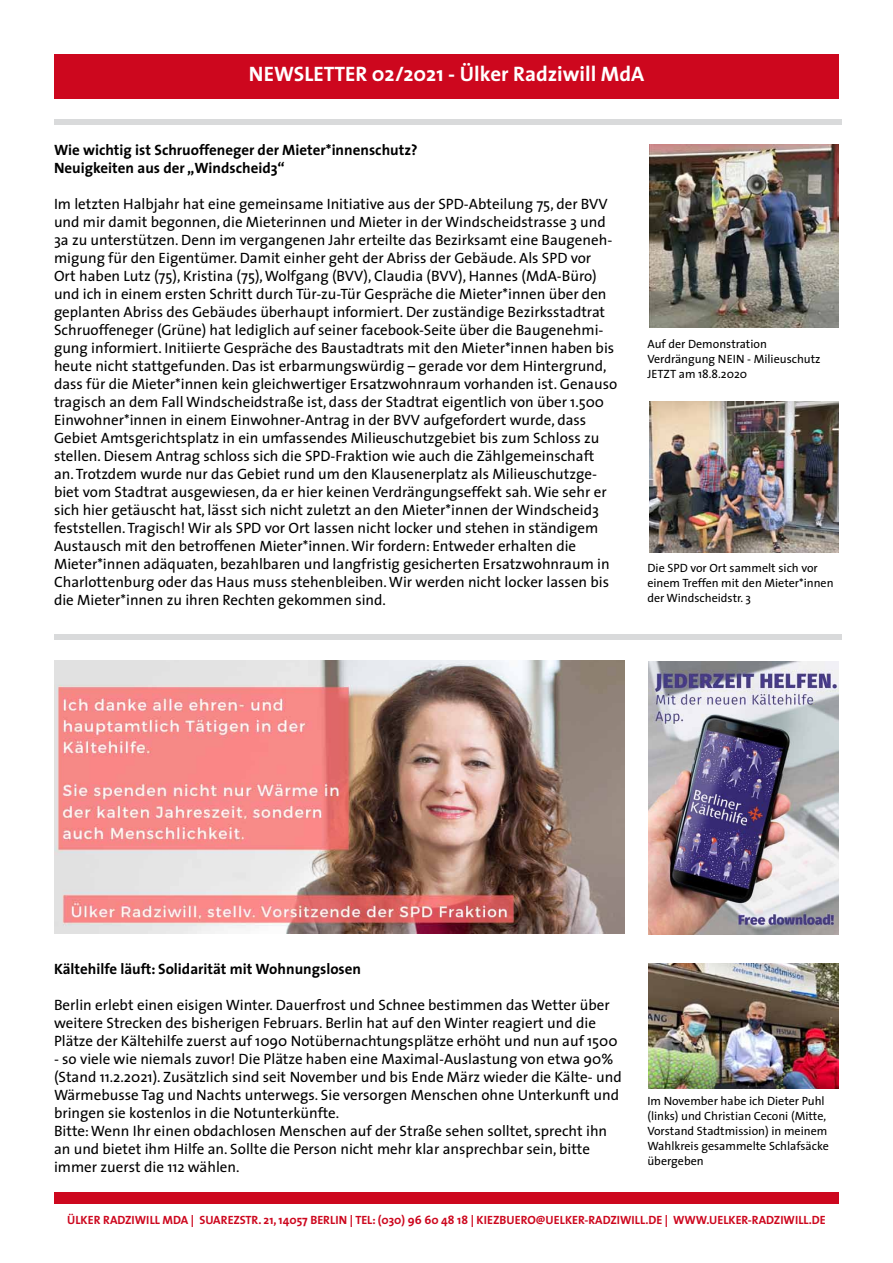
<style>
.page{position:relative;width:893px;height:1263px;background:#fff}
.page>*{position:absolute;margin:0;border:0;box-sizing:border-box;transform-origin:0 0}
.t1{font:700 21px "The Sans";color:#fff}
.t2{font:15px/18px "The Sans";color:#000}
.t3{font:700 15px/18px "The Sans";color:#000}
.t4{font:12px/15px "The Sans";color:#000}
.t5{font:700 12px "The Sans";color:#cd071e}
</style>
<div class="page">
<div style="left:54px;top:54px;width:784px;height:45px;background:#cd071e"></div>
<div style="left:54px;top:1192px;width:785px;height:12px;background:#cd071e"></div>
<img style="left:649px;top:145px;width:190px;height:183px">
<img style="left:649px;top:401px;width:190px;height:151px">
<div style="left:54px;top:634px;width:788px;height:6px;background:#d9dadb"></div>
<img style="left:54px;top:660px;width:570px;height:274px">
<img style="left:649px;top:963px;width:190px;height:126px">
<div style="left:54px;top:119px;width:788px;height:6px;background:#d9dadb"></div>
<img style="left:648px;top:661px;width:191px;height:274px">
<h1 class="t1" style="left:249px;top:56px;width:397px">NEWSLETTER 02/2021 - Ülker Radziwill MdA</h1>
<p class="t3" style="left:54px;top:141px;width:365px">Wie wichtig ist Schruoffeneger der Mieter*innenschutz?<br>Neuigkeiten aus der „Windscheid3“</p>
<p class="t2" style="left:54px;top:195px;width:565px">Im letzten Halbjahr hat eine gemeinsame Initiative aus der SPD-Abteilung 75, der BVV und mir damit begonnen, die Mieterinnen und Mieter in der Windscheidstrasse 3 und 3a zu unterstützen. Denn im vergangenen Jahr erteilte das Bezirksamt eine Baugeneh&shy;migung für den Eigentümer. Damit einher geht der Abriss der Gebäude. Als SPD vor<br>Ort haben Lutz (75), Kristina (75), Wolfgang (BVV), Claudia (BVV), Hannes (MdA-Büro) und ich in einem ersten Schritt durch Tür-zu-Tür Gespräche die Mieter*innen über den geplanten Abriss des Gebäudes überhaupt informiert. Der zuständige Bezirksstadtrat Schruoffeneger (Grüne) hat lediglich auf seiner facebook-Seite über die Baugenehmi&shy;gung informiert. Initiierte Gespräche des Baustadtrats mit den Mieter*innen haben bis heute nicht stattgefunden. Das ist erbarmungswürdig – gerade vor dem Hintergrund, dass für die Mieter*innen kein gleichwertiger Ersatzwohnraum vorhanden ist. Genauso tragisch an dem Fall Windscheidstraße ist, dass der Stadtrat eigentlich von über 1.500<br>Einwohner*innen in einem Einwohner-Antrag in der BVV aufgefordert wurde, dass Gebiet Amtsgerichtsplatz in ein umfassendes Milieuschutzgebiet bis zum Schloss zu stellen. Diesem Antrag schloss sich die SPD-Fraktion wie auch die Zählgemeinschaft an. Trotzdem wurde nur das Gebiet rund um den Klausenerplatz als Milieuschutzge&shy;biet vom Stadtrat ausgewiesen, da er hier keinen Verdrängungseffekt sah. Wie sehr er sich hier getäuscht hat, lässt sich nicht zuletzt an den Mieter*innen der Windscheid3 feststellen. Tragisch! Wir als SPD vor Ort lassen nicht locker und stehen in ständigem Austausch mit den betroffenen Mieter*innen. Wir fordern: Entweder erhalten die Mieter*innen adäquaten, bezahlbaren und langfristig gesicherten Ersatzwohnraum in Charlottenburg oder das Haus muss stehenbleiben. Wir werden nicht locker lassen bis die Mieter*innen zu ihren Rechten gekommen sind.</p>
<p class="t4" style="left:647px;top:336px;width:175px">Auf der Demonstration<br>Verdrängung NEIN - Milieuschutz<br>JETZT am 18.8.2020</p>
<p class="t4" style="left:647px;top:560px;width:188px">Die SPD vor Ort sammelt sich vor einem Treffen mit den Mieter*innen der Windscheidstr. 3</p>
<p class="t3" style="left:54px;top:959px;width:309px">Kältehilfe läuft: Solidarität mit Wohnungslosen</p>
<p class="t2" style="left:54px;top:995px;width:565px">Berlin erlebt einen eisigen Winter. Dauerfrost und Schnee bestimmen das Wetter über weitere Strecken des bisherigen Februars. Berlin hat auf den Winter reagiert und die<br>Plätze der Kältehilfe zuerst auf 1090 Notübernachtungsplätze erhöht und nun auf 1500</p>
<p class="t2" style="left:54px;top:1049px;width:569px">- so viele wie niemals zuvor! Die Plätze haben eine Maximal-Auslastung von etwa 90% (Stand 11.2.2021). Zusätzlich sind seit November und bis Ende März wieder die Kälte- und Wärmebusse Tag und Nachts unterwegs. Sie versorgen Menschen ohne Unterkunft und bringen sie kostenlos in die Notunterkünfte.<br>Bitte: Wenn Ihr einen obdachlosen Menschen auf der Straße sehen solltet, sprecht ihn an und bietet ihm Hilfe an. Sollte die Person nicht mehr klar ansprechbar sein, bitte immer zuerst die 112 wählen.</p>
<p class="t4" style="left:647px;top:1093px;width:183px">Im November habe ich Dieter Puhl (links) und Christian Ceconi (Mitte,<br>Vorstand Stadtmission) in meinem<br>Wahlkreis gesammelte Schlafsäcke übergeben</p>
<p class="t5" style="left:67px;top:1210px;width:760px">ÜLKER RADZIWILL MDA | SUAREZSTR. 21, 14057 BERLIN | TEL: (030) 96 60 48 18 | KIEZBUERO@UELKER-RADZIWILL.DE | WWW.UELKER-RADZIWILL.DE</p>
</div>
